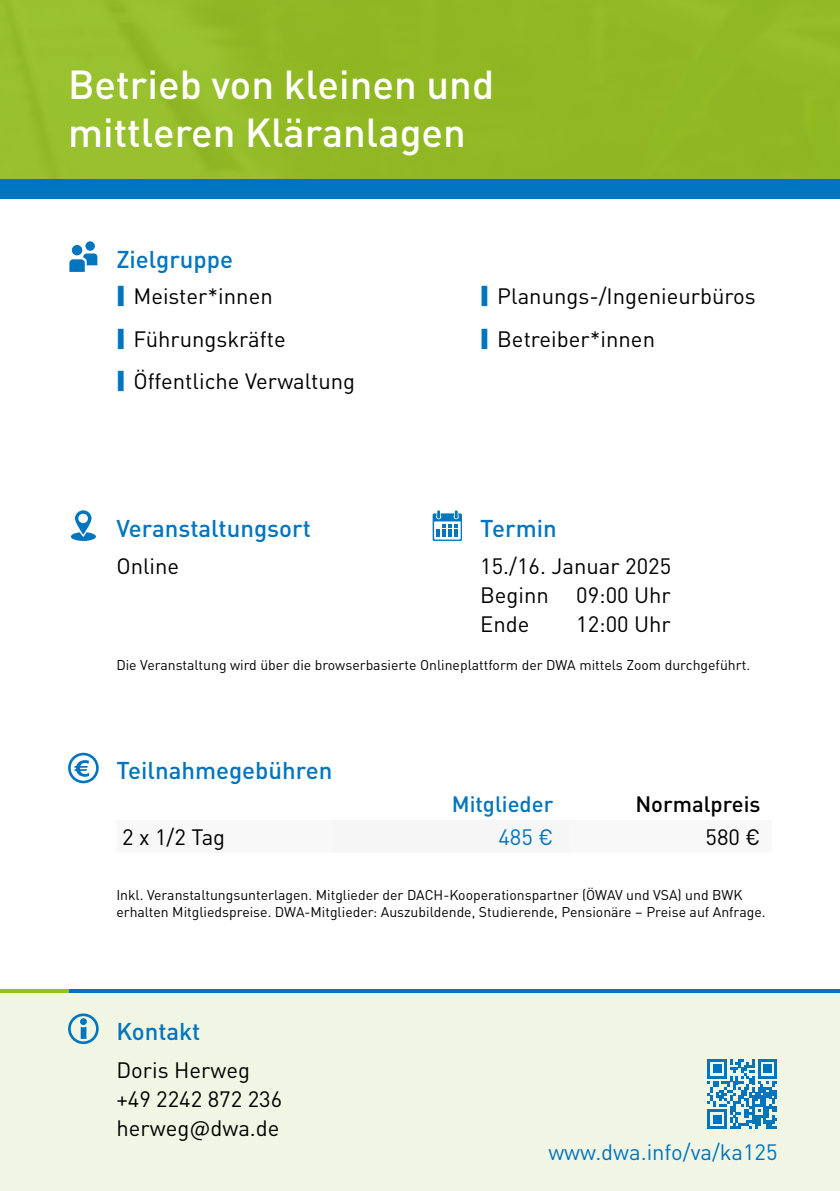
<style>
.page{position:relative;width:840px;height:1191px;background:#fff}
.page>*{position:absolute;margin:0;border:0;box-sizing:border-box;transform-origin:0 0}
.t1{font:500 40px/48px "DINOT";color:#fff}
.t2{font:500 24px "DINOT";color:#0075bf}
.t3{font:22px/29px "DINOT";color:#000}
.t4{font:22px "DINOT";color:#0075bf}
.t5{font:500 22px "DINOT";color:#000}
.t6{font:500 22px "DINOT";color:#0075bf}
.t7{font:14px/16.8px "DINOT";color:#000}
</style>
<div class="page">
<div style="left:0;top:0;width:839px;height:199px;background:#91b824"></div>
<div style="left:0;top:990px;width:839px;height:201px;background:#f1f6e4"></div>
<div style="left:0;top:180px;width:839px;height:19px;background:#0075bf"></div>
<svg style="left:71px;top:510px;width:25px;height:31px"></svg>
<svg style="left:432px;top:510px;width:29px;height:31px"></svg>
<svg style="left:68px;top:752px;width:31px;height:31px"></svg>
<div style="left:333px;top:820px;width:237px;height:33px;background:#f6f6f6"></div>
<div style="left:72px;top:245px;width:10px;height:10px;background:#0075bf;border-radius:50%"></div>
<div style="left:85px;top:241px;width:10px;height:10px;background:#0075bf;border-radius:50%"></div>
<svg style="left:69px;top:253px;width:28px;height:19px"></svg>
<svg style="left:68px;top:1013px;width:31px;height:31px"></svg>
<div style="left:80px;top:1018px;width:7px;height:7px;background:#0075bf;border-radius:50%"></div>
<svg style="left:707px;top:1059px;width:69px;height:69px"></svg>
<hr style="left:68px;top:989px;width:771px;height:3px;background:#0075bf">
<hr style="left:0;top:989px;width:68px;height:3px;background:#95c11f">
<h1 class="t1" style="left:68px;top:58px;width:427px">Betrieb von kleinen und mittleren Kläranlagen</h1>
<h2 class="t2" style="left:116px;top:241px;width:118px">Zielgruppe</h2>
<h3 class="t3" style="left:133px;top:274px;width:223px;line-height:42.2px">Meister*innen<br>Führungskräfte<br>Öffentliche Verwaltung</h3>
<h3 class="t3" style="left:497px;top:274px;width:260px;line-height:42.2px">Planungs-/Ingenieurbüros<br>Betreiber*innen</h3>
<h2 class="t2" style="left:116px;top:510px;width:196px">Veranstaltungsort</h2>
<h3 class="t3" style="left:116px;top:550px;width:64px">Online</h3>
<h2 class="t2" style="left:480px;top:510px;width:78px">Termin</h2>
<h3 class="t3" style="left:480px;top:550px;width:192px;text-align:justify">15./16. Januar 2025<br>Beginn 09:00 Uhr Ende</h3>
<h3 class="t3" style="left:576px;top:608px;width:96px">12:00 Uhr</h3>
<p class="t7" style="left:116px;top:656px;width:635px">Die Veranstaltung wird über die browserbasierte Onlineplattform der DWA mittels Zoom durchgeführt.</p>
<h2 class="t2" style="left:116px;top:752px;width:217px">Teilnahmegebühren</h2>
<h3 class="t6" style="left:451px;top:787px;width:103px">Mitglieder</h3>
<h3 class="t5" style="left:635px;top:787px;width:126px">Normalpreis</h3>
<h3 class="t3" style="left:122px;top:821px;width:105px">2 x 1/2 Tag</h3>
<h3 class="t4" style="left:498px;top:820px;width:56px">485 €</h3>
<h3 class="t3" style="left:705px;top:821px;width:56px">580 €</h3>
<p class="t7" style="left:116px;top:885px;width:650px">Inkl. Veranstaltungsunterlagen. Mitglieder der DACH-Kooperationspartner (ÖWAV und VSA) und BWK erhalten Mitgliedspreise. DWA-Mitglieder: Auszubildende, Studierende, Pensionäre – Preise auf Anfrage.</p>
<h2 class="t2" style="left:116px;top:1012px;width:85px">Kontakt</h2>
<h3 class="t3" style="left:116px;top:1053px;width:167px">Doris Herweg +49 2242 872 236 herweg@dwa.de</h3>
<h3 class="t4" style="left:548px;top:1134px;width:230px">www.dwa.info/va/ka125</h3>
</div>
